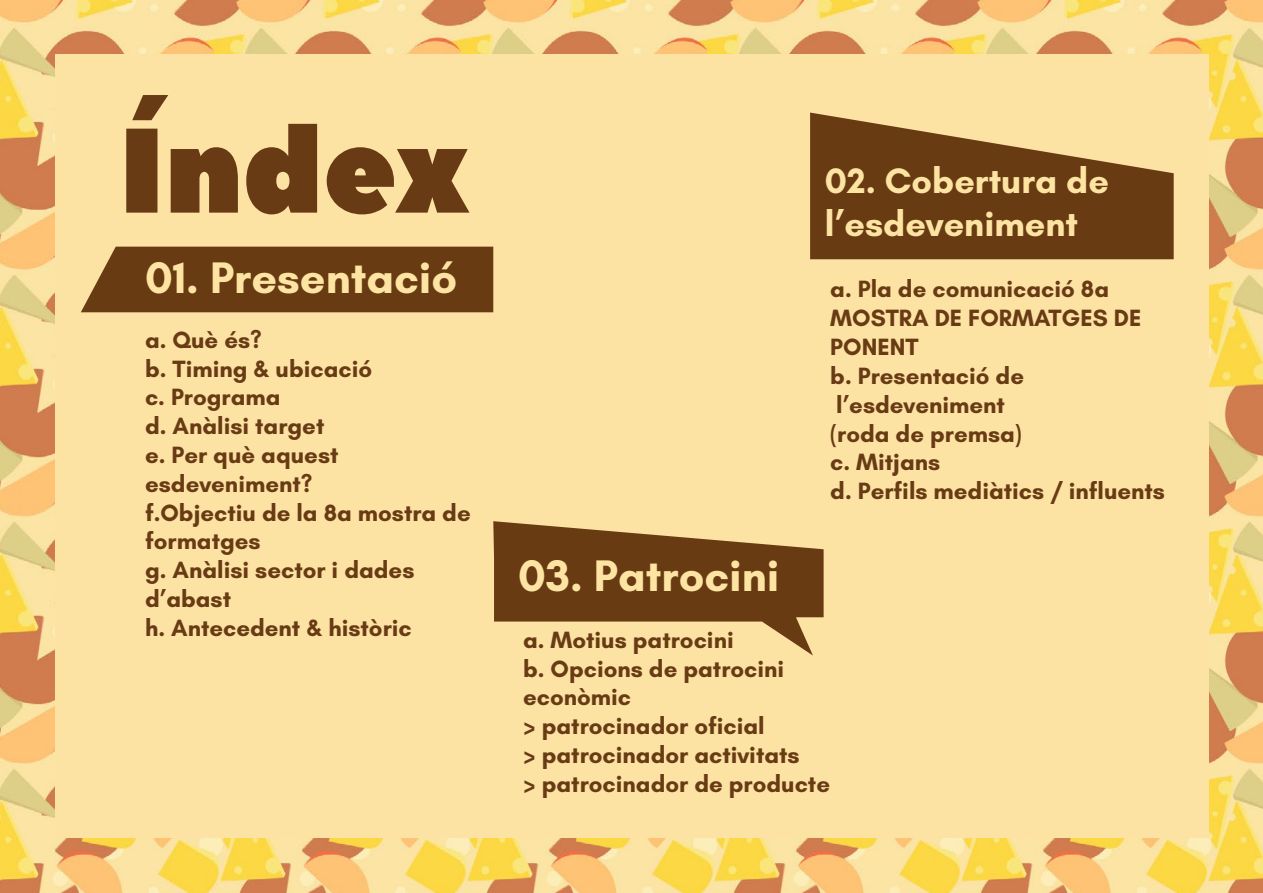
<style>
.page{position:relative;width:1263px;height:893px;background:#fff}
.page>*{position:absolute;margin:0;border:0;box-sizing:border-box;transform-origin:0 0}
.t1{font:120px "Peace Sans";color:#693b15}
.t2{font:700 45px "Glacial Indifference";color:#fde4a3}
.t3{font:700 36px/43.2px "Glacial Indifference";color:#fde4a3}
.t4{font:700 24px/28.8px "Glacial Indifference";color:#693b15}
</style>
<div class="page">
<img style="left:0;top:0;width:1263px;height:893px">
<div style="left:55px;top:55px;width:1153px;height:783px;background:#fce3a3"></div>
<div style="left:81px;top:247px;width:412px;height:65px;background:#693b12"></div>
<svg style="left:810px;top:113px;width:364px;height:146px;fill:#693b12"></svg>
<svg style="left:493px;top:521px;width:331px;height:135px"></svg>
<h1 class="t1" style="left:119px;top:90px;width:351px">Índex</h1>
<h2 class="t2" style="left:145px;top:250px;width:314px">01. Presentació</h2>
<p class="t4" style="left:145px;top:325px;width:327px">a. Què és?<br>b. Timing &amp; ubicació<br>c. Programa<br>d. Anàlisi target<br>e. Per què aquest esdeveniment?<br>f.Objectiu de la 8a mostra de formatges<br>g. Anàlisi sector i dades d’abast<br>h. Antecedent &amp; històric</p>
<h3 class="t3" style="left:825px;top:159px;width:286px">02. Cobertura de l’esdeveniment</h3>
<p class="t4" style="left:830px;top:275px;width:336px">a. Pla de comunicació 8a<br>MOSTRA DE FORMATGES DE<br>PONENT<br>b. Presentació de l’esdeveniment<br>(roda de premsa)<br>c. Mitjans<br>d. Perfils mediàtics / influents</p>
<h2 class="t2" style="left:518px;top:548px;width:263px">03. Patrocini</h2>
<p class="t4" style="left:523px;top:625px;width:308px">a. Motius patrocini<br>b. Opcions de patrocini econòmic<br>&gt; patrocinador oficial<br>&gt; patrocinador activitats<br>&gt; patrocinador de producte</p>
</div>
